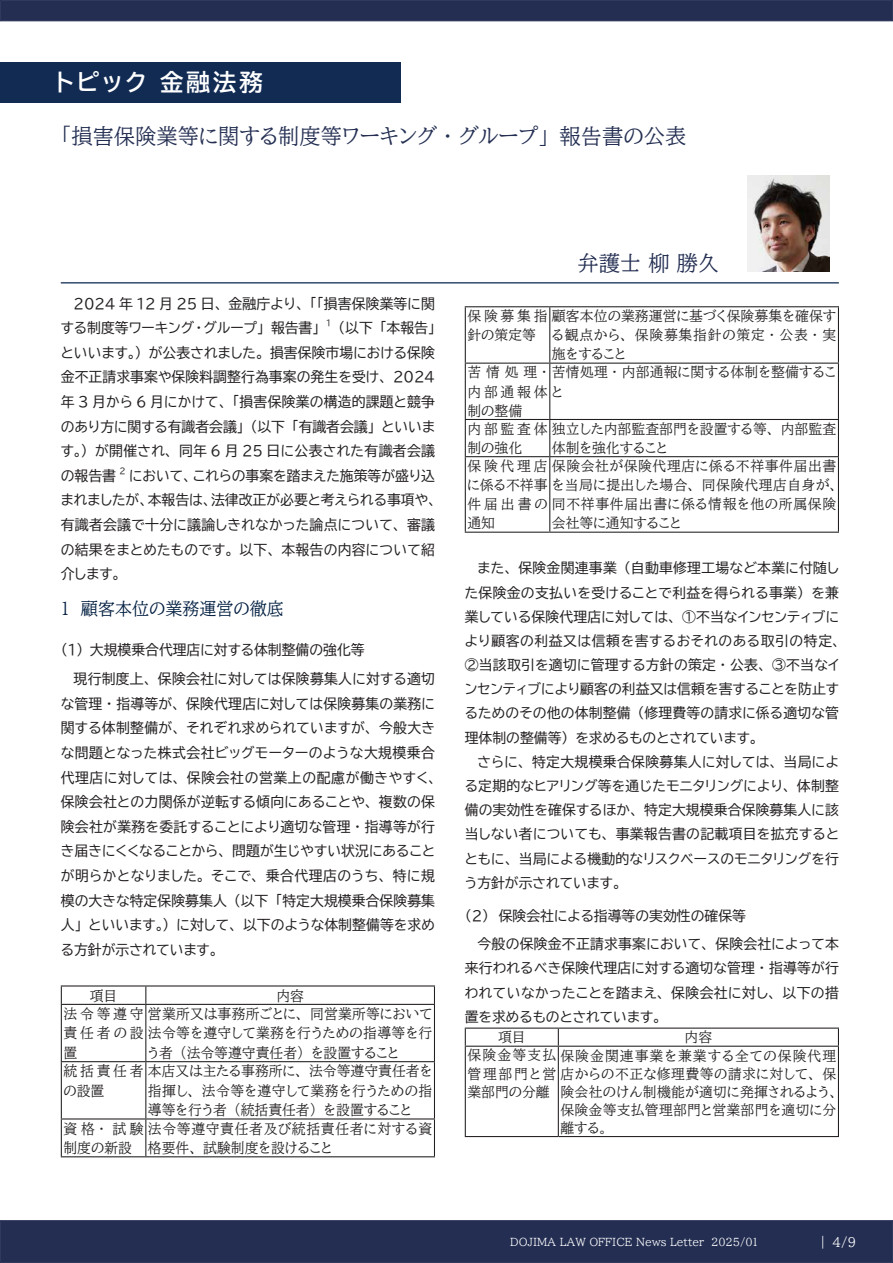
<style>
.page{position:relative;width:893px;height:1263px;background:#fff}
.page>*{position:absolute;margin:0;border:0;box-sizing:border-box;transform-origin:0 0}
.t1{font:700 23.4px "BIZUDP Gothic";letter-spacing:.13em;color:#fff}
.t2{font:21.3px "BIZUDP Mincho";color:#232e52}
.t3{font:17.25px "BIZUDP Mincho";color:#001e40}
.t4{font:14.1px/24.6px "BIZUDP Gothic";letter-spacing:.005em;color:#231f20;text-align:justify}
.t5{font:14.1px/19px "BIZUDP Mincho";letter-spacing:.015em;color:#231f20}
.t6{font:14.1px "BIZUDP Mincho";letter-spacing:.045em;color:#231f20}
.t7{font:13.8px/24.2px "BIZUDP Gothic";letter-spacing:.01em;color:#231f20;text-align:justify}
.t8{font:13.8px/18.9px "BIZUDP Mincho";letter-spacing:.03em;color:#231f20}
.t9{font:13.8px/18.1px "BIZUDP Mincho";letter-spacing:.075em;color:#231f20}
.t10{font:13.8px/19.2px "BIZUDP Mincho";letter-spacing:.01em;color:#231f20}
.t11{font:13.8px "BIZUDP Mincho";letter-spacing:.005em;color:#231f20}
.t12{font:13.8px "BIZUDP Mincho";letter-spacing:.055em;color:#231f20}
.t13{font:13.8px "BIZUDP Mincho";color:#231f20}
.t14{font:12.75px "BIZUDP Mincho";color:#fff}
.t15{font:10.65px "BIZUDP Mincho";color:#fff}
.t16{font:8.25px "BIZUDP Gothic";color:#231f20}
</style>
<div class="page">
<div style="left:0;top:1220px;width:893px;height:43px;background:#232e52;border:1px solid #232e52"></div>
<div style="left:0;top:0;width:893px;height:21px;background:#232e52;border:1px solid #232e52"></div>
<hr style="left:61px;top:282px;width:778px;height:1px;background:#112b53">
<img style="left:747px;top:175px;width:82px;height:97px">
<hr style="left:61px;top:985px;width:85px;height:1px;background:#231f20">
<svg style="left:61px;top:986px;width:1px;height:18px"></svg>
<hr style="left:146px;top:985px;width:289px;height:1px;background:#231f20">
<svg style="left:145px;top:986px;width:1px;height:18px"></svg>
<svg style="left:434px;top:986px;width:1px;height:18px"></svg>
<hr style="left:61px;top:1004px;width:85px;height:1px;background:#231f20">
<hr style="left:61px;top:1005px;width:1px;height:56px;background:#231f20">
<hr style="left:146px;top:1004px;width:289px;height:1px;background:#231f20">
<hr style="left:145px;top:1005px;width:1px;height:56px;background:#231f20">
<hr style="left:434px;top:1005px;width:1px;height:56px;background:#231f20">
<hr style="left:61px;top:1061px;width:85px;height:1px;background:#231f20">
<hr style="left:61px;top:1062px;width:1px;height:56px;background:#231f20">
<hr style="left:146px;top:1061px;width:289px;height:1px;background:#231f20">
<hr style="left:145px;top:1062px;width:1px;height:56px;background:#231f20">
<hr style="left:434px;top:1062px;width:1px;height:56px;background:#231f20">
<hr style="left:61px;top:1118px;width:85px;height:1px;background:#231f20">
<hr style="left:61px;top:1119px;width:1px;height:37px;background:#231f20">
<hr style="left:146px;top:1118px;width:289px;height:1px;background:#231f20">
<hr style="left:145px;top:1119px;width:1px;height:37px;background:#231f20">
<hr style="left:434px;top:1119px;width:1px;height:37px;background:#231f20">
<hr style="left:61px;top:1156px;width:85px;height:1px;background:#231f20">
<hr style="left:146px;top:1156px;width:289px;height:1px;background:#231f20">
<hr style="left:465px;top:306px;width:85px;height:1px;background:#231f20">
<hr style="left:465px;top:307px;width:1px;height:56px;background:#231f20">
<hr style="left:550px;top:306px;width:289px;height:1px;background:#231f20">
<hr style="left:549px;top:307px;width:1px;height:56px;background:#231f20">
<hr style="left:838px;top:307px;width:1px;height:56px;background:#231f20">
<hr style="left:465px;top:363px;width:85px;height:1px;background:#231f20">
<hr style="left:465px;top:364px;width:1px;height:55px;background:#231f20">
<hr style="left:550px;top:363px;width:289px;height:1px;background:#231f20">
<hr style="left:549px;top:364px;width:1px;height:55px;background:#231f20">
<hr style="left:838px;top:364px;width:1px;height:55px;background:#231f20">
<hr style="left:465px;top:419px;width:85px;height:1px;background:#231f20">
<hr style="left:465px;top:420px;width:1px;height:36px;background:#231f20">
<hr style="left:550px;top:419px;width:289px;height:1px;background:#231f20">
<hr style="left:549px;top:420px;width:1px;height:36px;background:#231f20">
<hr style="left:838px;top:420px;width:1px;height:36px;background:#231f20">
<hr style="left:465px;top:456px;width:85px;height:1px;background:#231f20">
<hr style="left:465px;top:457px;width:1px;height:75px;background:#231f20">
<hr style="left:550px;top:456px;width:289px;height:1px;background:#231f20">
<hr style="left:549px;top:457px;width:1px;height:75px;background:#231f20">
<hr style="left:838px;top:457px;width:1px;height:75px;background:#231f20">
<hr style="left:465px;top:532px;width:85px;height:1px;background:#231f20">
<hr style="left:550px;top:532px;width:289px;height:1px;background:#231f20">
<hr style="left:465px;top:1027px;width:93px;height:2px;background:#231f20">
<svg style="left:465px;top:1029px;width:1px;height:17px"></svg>
<hr style="left:558px;top:1027px;width:281px;height:2px;background:#231f20">
<svg style="left:558px;top:1029px;width:1px;height:17px"></svg>
<svg style="left:838px;top:1029px;width:1px;height:17px"></svg>
<hr style="left:465px;top:1046px;width:93px;height:1px;background:#231f20">
<hr style="left:465px;top:1047px;width:1px;height:89px;background:#231f20">
<hr style="left:558px;top:1046px;width:281px;height:1px;background:#231f20">
<hr style="left:558px;top:1047px;width:1px;height:89px;background:#231f20">
<hr style="left:838px;top:1047px;width:1px;height:89px;background:#231f20">
<hr style="left:465px;top:1136px;width:93px;height:1px;background:#231f20">
<hr style="left:558px;top:1136px;width:281px;height:1px;background:#231f20">
<div style="left:0;top:62px;width:401px;height:40px;background:#112b53"></div>
<h1 class="t1" style="left:55px;top:70px;width:209px">トピック 金融法務</h1>
<h2 class="t2" style="left:61px;top:126px;width:627px">「損害保険業等に関する制度等ワーキング・グループ」報告書の公表</h2>
<p class="t4" style="left:61px;top:291px;width:376px;text-indent:13px">2024 年 12 月 25 日、金融庁より、「「損害保険業等に関する制度等ワーキング・グループ」報告書」</p>
<p class="t16" style="left:326px;top:319px;width:7px">1</p>
<p class="t4" style="left:61px;top:316px;width:376px;text-indent:277px">（以下「本報告」といいます。）が公表されました。損害保険市場における保険金不正請求事案や保険料調整行為事案の発生を受け、 2024年 3 月から 6 月にかけて、「損害保険業の構造的課題と競争のあり方に関する有識者会議」（以下「有識者会議」といいます。）が開催され、同年 6 月 25 日に公表された有識者会議の報告書</p>
<p class="t16" style="left:120px;top:467px;width:8px">2</p>
<p class="t4" style="left:61px;top:463px;width:377px;text-indent:68px">において、これらの事案を踏まえた施策等が盛り込まれましたが、本報告は、法律改正が必要と考えられる事項や、有識者会議で十分に議論しきれなかった論点について、審議の結果をまとめたものです。以下、本報告の内容について紹介します。</p>
<p class="t3" style="left:61px;top:600px;width:224px">１　顧客本位の業務運営の徹底</p>
<p class="t4" style="left:74px;top:635px;width:363px;line-height:29px;text-indent:-13px">（１）大規模乗合代理店に対する体制整備の強化等<br>現行制度上、保険会社に対しては保険募集人に対する適切</p>
<p class="t4" style="left:61px;top:691px;width:377px">な管理・指導等が、保険代理店に対しては保険募集の業務に関する体制整備が、それぞれ求められていますが、今般大きな問題となった株式会社ビッグモーターのような大規模乗合代理店に対しては、保険会社の営業上の配慮が働きやすく、保険会社との力関係が逆転する傾向にあることや、複数の保険会社が業務を委託することにより適切な管理・指導等が行き届きにくくなることから、問題が生じやすい状況にあることが明らかとなりました。そこで、乗合代理店のうち、特に規模の大きな特定保険募集人（以下「特定大規模乗合保険募集人」といいます。）に対して、以下のような体制整備等を求める方針が示されています。</p>
<p class="t5" style="left:90px;top:986px;width:29px">項目</p>
<p class="t5" style="left:63px;top:986px;width:370px;text-indent:213px">内容<br>法令等遵守営業所又は事務所ごとに、同営業所等において責任者の設法令等を遵守して業務を行うための指導等を行置</p>
<p class="t5" style="left:63px;top:1043px;width:370px;text-indent:85px">う者（法令等遵守責任者）を設置すること<br>統括責任者本店又は主たる事務所に、法令等遵守責任者をの設置</p>
<p class="t5" style="left:148px;top:1081px;width:286px">指揮し、法令等を遵守して業務を行うための指</p>
<p class="t5" style="left:148px;top:1100px;width:265px">導等を行う者（統括責任者）を設置すること</p>
<p class="t6" style="left:63px;top:1121px;width:370px">資格・試験法令等遵守責任者及び統括責任者に対する資</p>
<p class="t5" style="left:63px;top:1138px;width:70px">制度の新設</p>
<p class="t5" style="left:148px;top:1138px;width:186px">格要件、試験制度を設けること</p>
<h2 class="t2" style="left:577px;top:252px;width:143px">弁護士 柳 勝久</h2>
<p class="t10" style="left:467px;top:306px;width:370px">保険募集指顧客本位の業務運営に基づく保険募集を確保す針の策定等</p>
<p class="t12" style="left:552px;top:328px;width:286px">る観点から、保険募集指針の策定・公表・実</p>
<p class="t8" style="left:552px;top:345px;width:75px">施をすること</p>
<p class="t8" style="left:467px;top:363px;width:370px">苦情処理・苦情処理・内部通報に関する体制を整備するこ</p>
<p class="t8" style="left:467px;top:382px;width:97px">内部通報体と</p>
<p class="t8" style="left:467px;top:401px;width:56px">制の整備</p>
<p class="t11" style="left:467px;top:422px;width:370px">内部監査体独立した内部監査部門を設置する等、内部監査</p>
<p class="t8" style="left:467px;top:438px;width:56px">制の強化</p>
<p class="t8" style="left:467px;top:438px;width:372px;text-indent:85px">体制を強化すること<br>保険代理店保険会社が保険代理店に係る不祥事件届出書に係る不祥事を当局に提出した場合、同保険代理店自身が、件届出書の同不祥事件届出書に係る情報を他の所属保険通知</p>
<p class="t13" style="left:552px;top:516px;width:131px">会社等に通知すること</p>
<p class="t7" style="left:465px;top:556px;width:377px;text-indent:13px">また、保険金関連事業（自動車修理工場など本業に付随した保険金の支払いを受けることで利益を得られる事業）を兼業している保険代理店に対しては、 ①不当なインセンティブにより顧客の利益又は信頼を害するおそれのある取引の特定、②当該取引を適切に管理する方針の策定・公表、 ③不当なインセンティブにより顧客の利益又は信頼を害することを防止するためのその他の体制整備（修理費等の請求に係る適切な管理体制の整備等）を求めるものとされています。</p>
<p class="t7" style="left:465px;top:749px;width:376px;text-indent:13px">さらに、特定大規模乗合保険募集人に対しては、当局による定期的なヒアリング等を通じたモニタリングにより、体制整備の実効性を確保するほか、特定大規模乗合保険募集人に該当しない者についても、事業報告書の記載項目を拡充するとともに、当局による機動的なリスクベースのモニタリングを行う方針が示されています。</p>
<p class="t7" style="left:477px;top:901px;width:363px;line-height:28.5px;text-indent:-13px">（２） 保険会社による指導等の実効性の確保等<br>今般の保険金不正請求事案において、保険会社によって本</p>
<p class="t7" style="left:465px;top:956px;width:376px">来行われるべき保険代理店に対する適切な管理・指導等が行われていなかったことを踏まえ、保険会社に対し、以下の措置を求めるものとされています。</p>
<p class="t8" style="left:498px;top:1028px;width:29px">項目</p>
<p class="t9" style="left:467px;top:1028px;width:370px;text-indent:217px">内容<br>保険金等支払保険金関連事業を兼業する全ての保険代理管理部門と営店からの不正な修理費等の請求に対して、保業部門の分離</p>
<p class="t8" style="left:560px;top:1082px;width:279px;line-height:18.1px;text-align:justify">険会社のけん制機能が適切に発揮されるよう、保険金等支払管理部門と営業部門を適切に分離する。</p>
<p class="t15" style="left:510px;top:1236px;width:249px">DOJIMA LAW OFFICE News Letter 2025/01</p>
<p class="t14" style="left:816px;top:1235px;width:41px">｜ 4/9</p>
</div>
